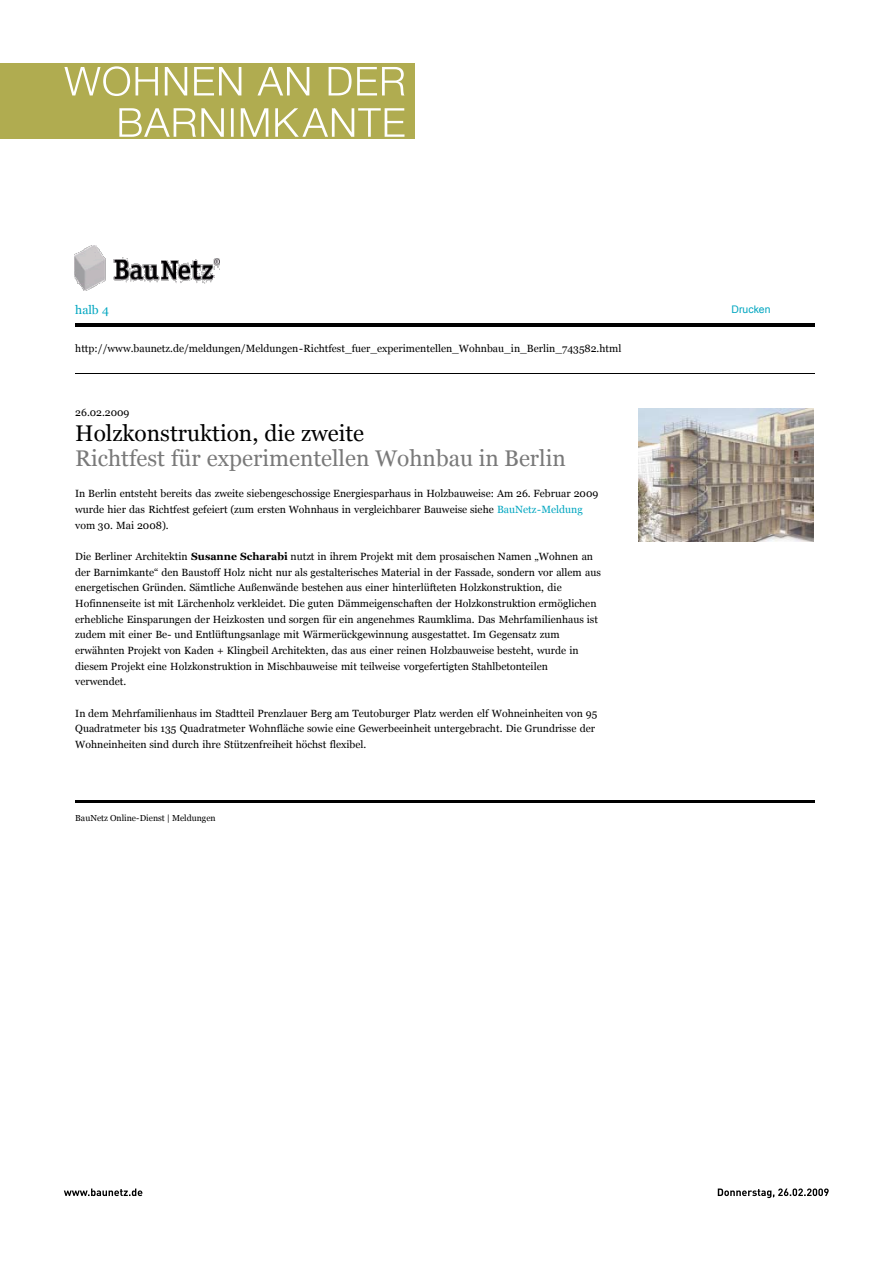
<style>
.page{position:relative;width:893px;height:1263px;background:#fff}
.page>*{position:absolute;margin:0;border:0;box-sizing:border-box;transform-origin:0 0}
.t1{font:22.65px "Georgia";color:#797979}
.t2{font:22.65px "Georgia";color:#000}
.t3{font:12.15px "Georgia";color:#00a6c0}
.t4{font:10.5px/15.8px "Georgia";color:#000}
.t5{font:10.5px "Arial";color:#00a6c0}
.t6{font:8.7px "Georgia";color:#000}
.s1{color:#00a6c0}
.s2{font-weight:700}
</style>
<div class="page">
<div style="left:0;top:64px;width:415px;height:75px;background:#b0ac50"></div>
<svg style="left:64px;top:66px;width:340px;height:30px"></svg>
<svg style="left:119px;top:108px;width:285px;height:29px"></svg>
<svg style="left:64px;top:1188px;width:78px;height:8px"></svg>
<svg style="left:718px;top:1188px;width:111px;height:10px"></svg>
<img style="left:75px;top:245px;width:144px;height:45px">
<hr style="left:75px;top:324px;width:739px;height:3px;background:#000">
<hr style="left:75px;top:800px;width:739px;height:3px;background:#000">
<hr style="left:75px;top:373px;width:739px;height:1px;background:#000">
<img style="left:638px;top:408px;width:176px;height:134px">
<p class="t3" style="left:75px;top:305px;width:35px">halb 4</p>
<p class="t4" style="left:75px;top:342px;width:548px">http://www.baunetz.de/meldungen/Meldungen-Richtfest_fuer_experimentellen_Wohnbau_in_Berlin_743582.html</p>
<p class="t4" style="left:75px;top:405px;width:56px">26.02.2009</p>
<h1 class="t2" style="left:75px;top:424px;width:290px">Holzkonstruktion, die zweite</h1>
<h1 class="t1" style="left:75px;top:449px;width:492px">Richtfest für experimentellen Wohnbau in Berlin</h1>
<p class="t4" style="left:75px;top:486px;width:525px">In Berlin entsteht bereits das zweite siebengeschossige Energiesparhaus in Holzbauweise: Am 26. Februar 2009 wurde hier das Richtfest gefeiert (zum ersten Wohnhaus in vergleichbarer Bauweise siehe <span class="s1">BauNetz-Meldung </span>vom 30. Mai 2008).</p>
<p class="t4" style="left:75px;top:549px;width:527px">Die Berliner Architektin <span class="s2">Susanne Scharabi</span> nutzt in ihrem Projekt mit dem prosaischen Namen „Wohnen an der Barnimkante“ den Baustoff Holz nicht nur als gestalterisches Material in der Fassade, sondern vor allem aus energetischen Gründen. Sämtliche Außenwände bestehen aus einer hinterlüfteten Holzkonstruktion, die Hofinnenseite ist mit Lärchenholz verkleidet. Die guten Dämmeigenschaften der Holzkonstruktion ermöglichen erhebliche Einsparungen der Heizkosten und sorgen für ein angenehmes Raumklima. Das Mehrfamilienhaus ist zudem mit einer Be- und Entlüftungsanlage mit Wärmerückgewinnung ausgestattet. Im Gegensatz zum erwähnten Projekt von Kaden + Klingbeil Architekten, das aus einer reinen Holzbauweise besteht, wurde in diesem Projekt eine Holzkonstruktion in Mischbauweise mit teilweise vorgefertigten Stahlbetonteilen verwendet.</p>
<p class="t4" style="left:75px;top:706px;width:524px">In dem Mehrfamilienhaus im Stadtteil Prenzlauer Berg am Teutoburger Platz werden elf Wohneinheiten von 95<br>Quadratmeter bis 135 Quadratmeter Wohnfläche sowie eine Gewerbeeinheit untergebracht. Die Grundrisse der<br>Wohneinheiten sind durch ihre Stützenfreiheit höchst flexibel.</p>
<p class="t6" style="left:75px;top:814px;width:142px">BauNetz Online-Dienst | Meldungen</p>
<p class="t5" style="left:732px;top:303px;width:40px">Drucken</p>
</div>
